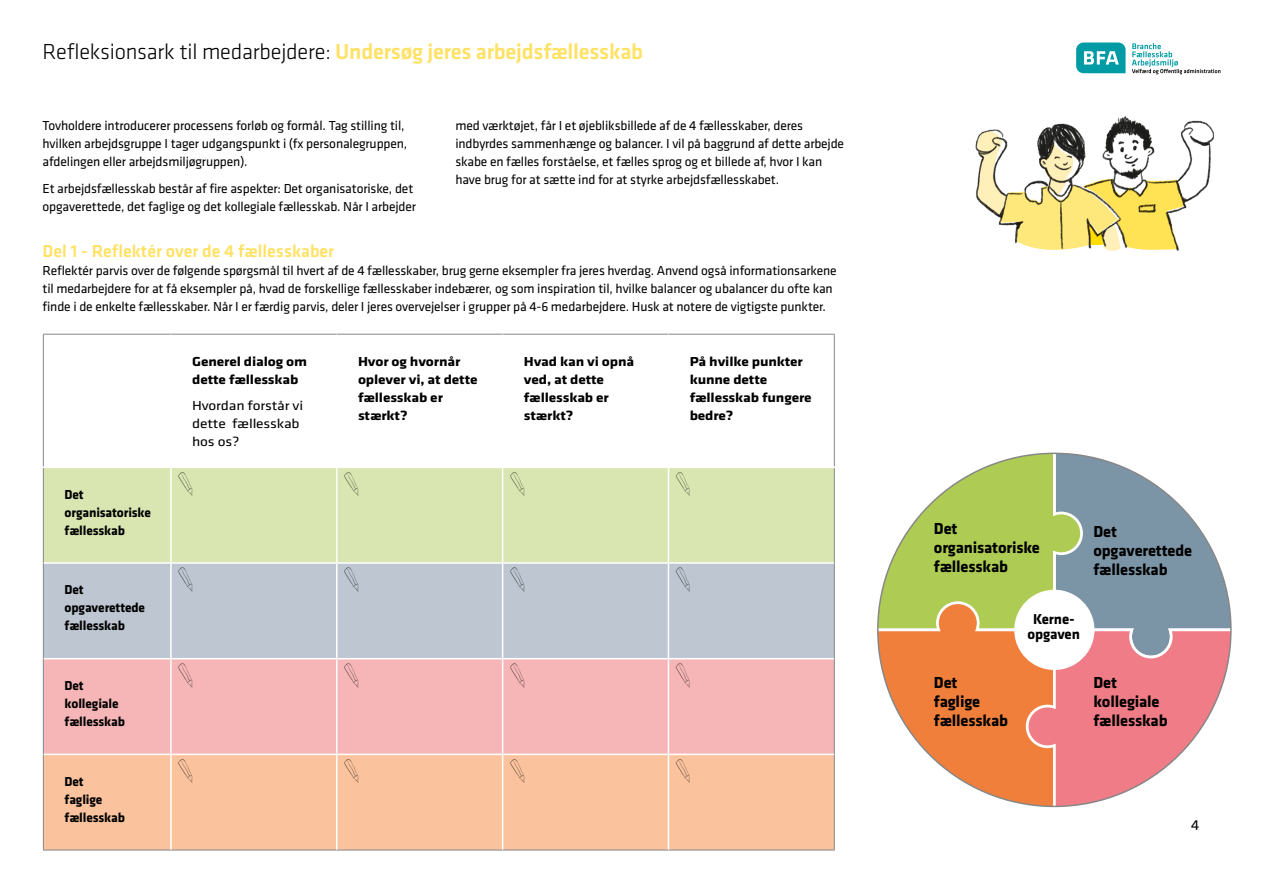
<style>
.page{position:relative;width:1263px;height:893px;background:#fff}
.page>*{position:absolute;margin:0;border:0;box-sizing:border-box;transform-origin:0 0}
.t1{font:300 22.5px "Klavika";letter-spacing:-.01em;color:#000}
.t2{font:500 18px "Klavika";color:#ffe163}
.t3{font:700 16.5px/19.4px "Klavika";letter-spacing:-.01em;color:#000}
.t4{font:15px "Klavika";color:#000}
.t5{font:700 14.85px/14.9px "Klavika";letter-spacing:-.01em;color:#000;text-align:center}
.t6{font:13.5px/18px "Klavika";letter-spacing:-.01em;color:#000}
.t7{font:700 13.5px/18px "Klavika";letter-spacing:-.01em;color:#000;scale:1.15 1}
.t8{font:700 13.5px/18px "Klavika";letter-spacing:-.01em;color:#000}
.t9{font:13.5px/18px "Klavika";letter-spacing:-.01em;color:#000;scale:1.15 1}
.s1{font-weight:500;color:#ffe163}
</style>
<div class="page">
<svg style="left:1076px;top:43px;width:49px;height:30px"></svg>
<svg style="left:1132px;top:43px;width:88px;height:31px"></svg>
<img style="left:975px;top:116px;width:240px;height:135px">
<div style="left:44px;top:468px;width:790px;height:94px;background:#d9e6b1"></div>
<div style="left:44px;top:564px;width:790px;height:94px;background:#bdc6d1"></div>
<div style="left:44px;top:659px;width:790px;height:95px;background:#f6b6b7"></div>
<div style="left:44px;top:755px;width:790px;height:95px;background:#fac39d"></div>
<hr style="left:43px;top:334px;width:128px;height:1px;background:#878787">
<hr style="left:43px;top:335px;width:1px;height:132px;background:#878787">
<hr style="left:171px;top:334px;width:166px;height:1px;background:#878787">
<hr style="left:337px;top:334px;width:166px;height:1px;background:#878787">
<hr style="left:503px;top:334px;width:165px;height:1px;background:#878787">
<hr style="left:668px;top:334px;width:167px;height:1px;background:#878787">
<hr style="left:834px;top:335px;width:1px;height:132px;background:#878787">
<hr style="left:43px;top:468px;width:1px;height:95px;background:#878787">
<hr style="left:834px;top:468px;width:1px;height:95px;background:#878787">
<hr style="left:43px;top:563px;width:1px;height:96px;background:#878787">
<hr style="left:834px;top:563px;width:1px;height:96px;background:#878787">
<hr style="left:43px;top:659px;width:1px;height:95px;background:#878787">
<hr style="left:834px;top:659px;width:1px;height:95px;background:#878787">
<hr style="left:43px;top:754px;width:1px;height:96px;background:#878787">
<hr style="left:834px;top:754px;width:1px;height:96px;background:#878787">
<hr style="left:43px;top:850px;width:128px;height:1px;background:#878787">
<hr style="left:171px;top:850px;width:166px;height:1px;background:#878787">
<hr style="left:337px;top:850px;width:166px;height:1px;background:#878787">
<hr style="left:503px;top:850px;width:165px;height:1px;background:#878787">
<hr style="left:668px;top:850px;width:167px;height:1px;background:#878787">
<hr style="left:170px;top:468px;width:2px;height:94px;background:#fff">
<hr style="left:336px;top:468px;width:1px;height:94px;background:#fff">
<hr style="left:502px;top:468px;width:1px;height:94px;background:#fff">
<hr style="left:668px;top:468px;width:1px;height:94px;background:#fff">
<hr style="left:170px;top:564px;width:2px;height:94px;background:#fff">
<hr style="left:336px;top:564px;width:1px;height:94px;background:#fff">
<hr style="left:502px;top:564px;width:1px;height:94px;background:#fff">
<hr style="left:668px;top:564px;width:1px;height:94px;background:#fff">
<hr style="left:170px;top:659px;width:2px;height:95px;background:#fff">
<hr style="left:336px;top:659px;width:1px;height:95px;background:#fff">
<hr style="left:502px;top:659px;width:1px;height:95px;background:#fff">
<hr style="left:668px;top:659px;width:1px;height:95px;background:#fff">
<hr style="left:170px;top:755px;width:2px;height:95px;background:#fff">
<hr style="left:336px;top:755px;width:1px;height:95px;background:#fff">
<hr style="left:502px;top:755px;width:1px;height:95px;background:#fff">
<hr style="left:668px;top:755px;width:1px;height:95px;background:#fff">
<img style="left:172px;top:468px;width:29px;height:30px">
<img style="left:337px;top:468px;width:30px;height:30px">
<img style="left:503px;top:468px;width:30px;height:30px">
<img style="left:669px;top:468px;width:30px;height:30px">
<img style="left:172px;top:564px;width:29px;height:29px">
<img style="left:337px;top:564px;width:30px;height:29px">
<img style="left:503px;top:564px;width:30px;height:29px">
<img style="left:669px;top:564px;width:30px;height:29px">
<img style="left:172px;top:659px;width:29px;height:30px">
<img style="left:337px;top:659px;width:30px;height:30px">
<img style="left:503px;top:659px;width:30px;height:30px">
<img style="left:669px;top:659px;width:30px;height:30px">
<img style="left:172px;top:755px;width:29px;height:30px">
<img style="left:337px;top:755px;width:30px;height:30px">
<img style="left:503px;top:755px;width:30px;height:30px">
<img style="left:669px;top:755px;width:30px;height:30px">
<svg style="left:878px;top:453px;width:353px;height:353px"></svg>
<div style="left:1014px;top:590px;width:80px;height:80px;background:#fff;border-radius:50%"></div>
<h1 class="t1" style="left:43px;top:38px;width:602px">Refleksionsark til medarbejdere: <span class="s1">Undersøg jeres arbejdsfællesskab</span></h1>
<p class="t6" style="left:43px;top:116px;width:366px">Tovholdere introducerer processens forløb og formål. Tag stilling til, hvilken arbejdsgruppe I tager udgangspunkt i (fx personalegruppen, afdelingen eller arbejdsmiljøgruppen).</p>
<p class="t6" style="left:43px;top:179px;width:375px">Et arbejdsfællesskab består af fire aspekter: Det organisatoriske, det opgaverettede, det faglige og det kollegiale fællesskab. Når I arbejder</p>
<p class="t6" style="left:455px;top:116px;width:390px">med værktøjet, får I et øjebliksbillede af de 4 fællesskaber, deres indbyrdes sammenhænge og balancer. I vil på baggrund af dette arbejde skabe en fælles forståelse, et fælles sprog og et billede af, hvor I kan have brug for at sætte ind for at styrke arbejdsfællesskabet.</p>
<h2 class="t2" style="left:43px;top:239px;width:293px">Del 1 - Reflektér over de 4 fællesskaber</h2>
<p class="t6" style="left:43px;top:261px;width:796px">Reflektér parvis over de følgende spørgsmål til hvert af de 4 fællesskaber, brug gerne eksempler fra jeres hverdag. Anvend også informationsarkene til medarbejdere for at få eksempler på, hvad de forskellige fællesskaber indebærer, og som inspiration til, hvilke balancer og ubalancer du ofte kan finde i de enkelte fællesskaber. Når I er færdig parvis, deler I jeres overvejelser i grupper på 4-6 medarbejdere. Husk at notere de vigtigste punkter.</p>
<p class="t8" style="left:65px;top:485px;width:88px">Det organisatoriske fællesskab</p>
<p class="t8" style="left:65px;top:580px;width:82px">Det opgaverettede fællesskab</p>
<p class="t8" style="left:65px;top:676px;width:62px">Det kollegiale fællesskab</p>
<p class="t8" style="left:65px;top:772px;width:62px">Det<br>faglige fællesskab</p>
<p class="t7" style="left:192px;top:351px;width:101px">Generel dialog om dette fællesskab</p>
<p class="t9" style="left:192px;top:396px;width:98px">Hvordan forstår vi dette fællesskab hos os?</p>
<p class="t7" style="left:358px;top:351px;width:105px">Hvor og hvornår oplever vi, at dette fællesskab er stærkt?</p>
<p class="t7" style="left:524px;top:351px;width:97px">Hvad kan vi opnå ved, at dette fællesskab er stærkt?</p>
<p class="t7" style="left:690px;top:351px;width:108px">På hvilke punkter kunne dette fællesskab fungere bedre?</p>
<p class="t3" style="left:934px;top:518px;width:107px">Det organisatoriske fællesskab</p>
<p class="t3" style="left:1093px;top:521px;width:100px">Det opgaverettede fællesskab</p>
<p class="t5" style="left:1027px;top:611px;width:54px">Kerne&shy;opgaven</p>
<p class="t3" style="left:934px;top:672px;width:76px">Det<br>faglige fællesskab</p>
<p class="t3" style="left:1093px;top:672px;width:76px">Det kollegiale fællesskab</p>
<p class="t4" style="left:1191px;top:815px;width:10px">4</p>
</div>
